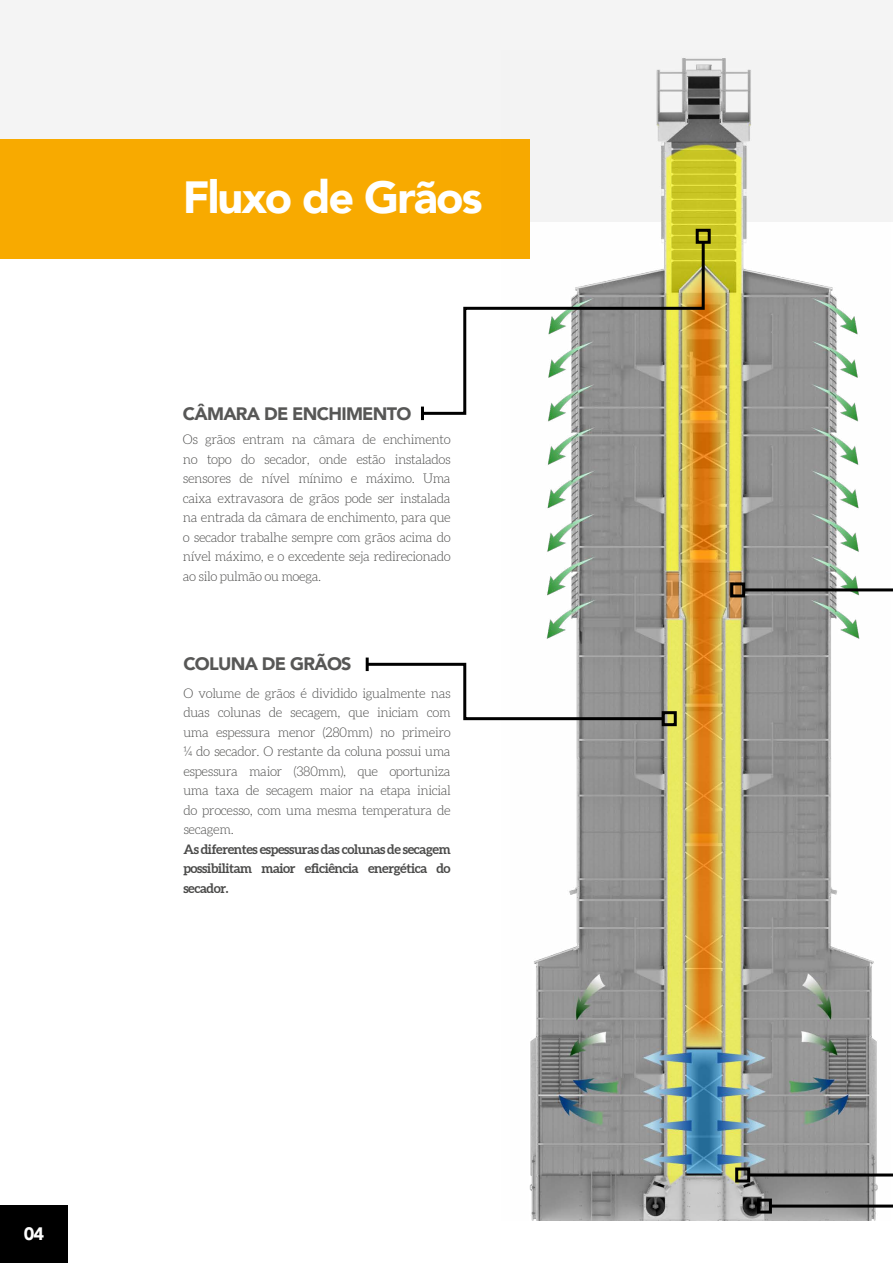
<style>
.page{position:relative;width:893px;height:1263px;background:#fff}
.page>*{position:absolute;margin:0;border:0;box-sizing:border-box;transform-origin:0 0}
.t1{font:900 45px "Avenir";letter-spacing:-.04em;color:#fff}
.t2{font:900 18px "Avenir";letter-spacing:-.04em;color:#575756}
.t3{font:900 18px "Avenir";color:#fff}
.t4{font:300 13.2px/19.5px "Aleo";letter-spacing:-.03em;color:#4a4a49;text-align:justify}
.t5{font:700 13.2px/19.5px "Aleo";letter-spacing:-.03em;color:#4a4a49;text-align:justify}
</style>
<div class="page">
<div style="left:0;top:1205px;width:68px;height:58px;background:#000"></div>
<div style="left:0;top:0;width:893px;height:221px;background:#f4f4f4"></div>
<div style="left:0;top:139px;width:529px;height:119px;background:#f8aa00"></div>
<img style="left:529px;top:58px;width:361px;height:1162px">
<svg style="left:741px;top:427px;width:152px;height:166px"></svg>
<div style="left:730px;top:582px;width:15px;height:15px;border:3px solid #000"></div>
<svg style="left:419px;top:239px;width:287px;height:177px"></svg>
<div style="left:696px;top:229px;width:15px;height:15px;border:3px solid #000"></div>
<svg style="left:421px;top:407px;width:3px;height:13px"></svg>
<svg style="left:365px;top:661px;width:301px;height:61px"></svg>
<div style="left:662px;top:711px;width:15px;height:15px;border:3px solid #000"></div>
<hr style="left:366px;top:657px;width:3px;height:14px;background:#000">
<svg style="left:746px;top:662px;width:144px;height:516px"></svg>
<div style="left:735px;top:1167px;width:15px;height:15px;border:3px solid #000"></div>
<svg style="left:767px;top:874px;width:126px;height:335px"></svg>
<div style="left:757px;top:1198px;width:15px;height:15px;border:3px solid #000"></div>
<h2 class="t3" style="left:24px;top:1218px;width:22px">04</h2>
<h1 class="t1" style="left:183px;top:159px;width:301px">Fluxo de Grãos</h1>
<h2 class="t2" style="left:183px;top:398px;width:230px">CÂMARA DE ENCHIMENTO</h2>
<p class="t4" style="left:183px;top:431px;width:269px">Os grãos entram na câmara de enchimento no topo do secador, onde estão instalados sensores de nível mínimo e máximo. Uma caixa extravasora de grãos pode ser instalada na entrada da câmara de enchimento, para que o secador trabalhe sempre com grãos acima do nível máximo, e o excedente seja redirecionado ao silo pulmão ou moega.</p>
<h2 class="t2" style="left:183px;top:648px;width:170px">COLUNA DE GRÃOS</h2>
<p class="t4" style="left:183px;top:684px;width:269px">O volume de grãos é dividido igualmente nas duas colunas de secagem, que iniciam com uma espessura menor (280mm) no primeiro ¼ do secador. O restante da coluna possui uma espessura maior (380mm), que oportuniza uma taxa de secagem maior na etapa inicial do processo, com uma mesma temperatura de secagem.</p>
<p class="t5" style="left:183px;top:839px;width:269px">As diferentes espessuras das colunas de secagem possibilitam maior eficiência energética do secador.</p>
</div>
